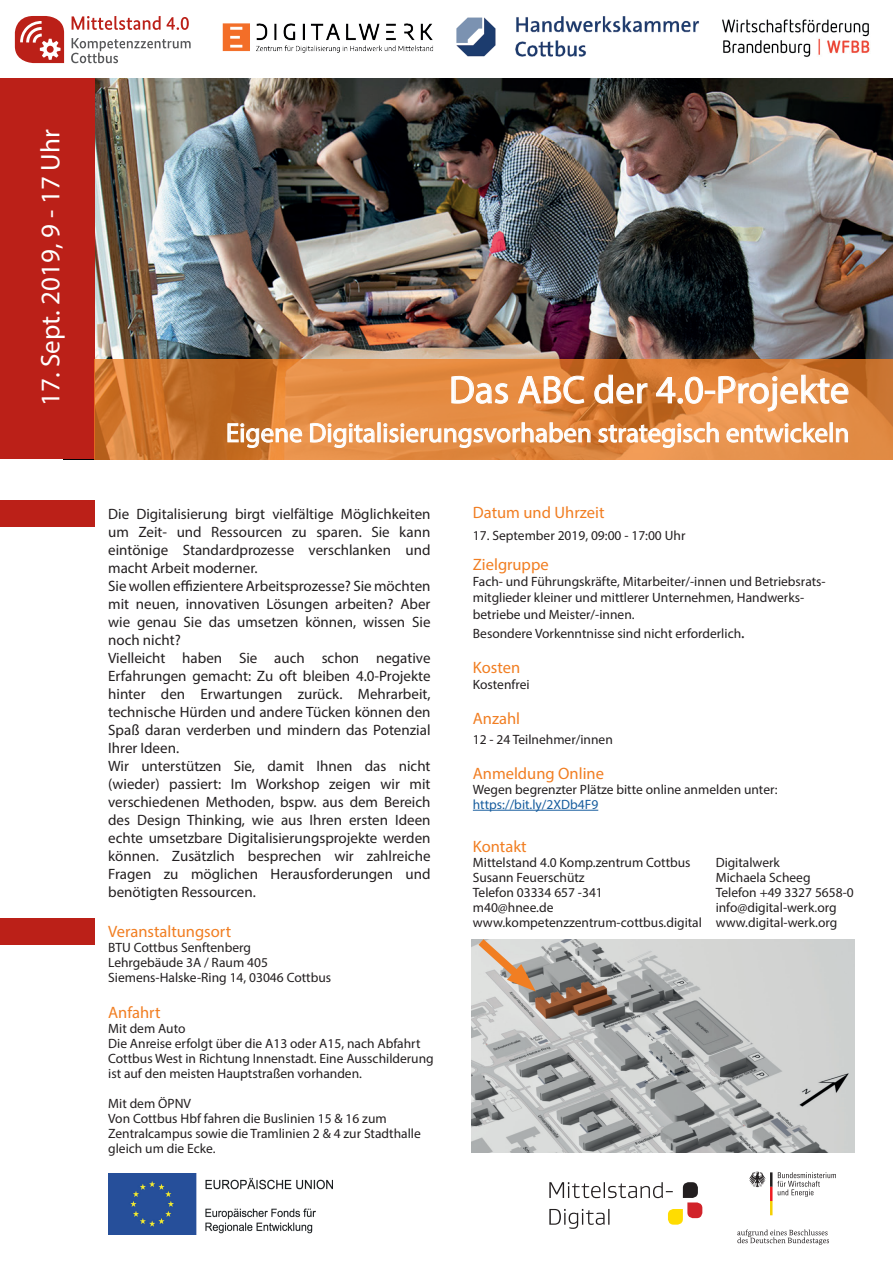
<style>
.page{position:relative;width:893px;height:1263px;background:#fff}
.page>*{position:absolute;margin:0;border:0;box-sizing:border-box;transform-origin:0 0}
.t1{font:39px "Myriad Pro";color:#fff}
.t2{font:27px "Myriad Pro";color:#fff}
.t3{font:16.5px "Myriad Pro";color:#f17e22}
.t4{font:15px/18px "Myriad Pro";color:#231f20}
.t5{font:13.5px/15px "Myriad Pro";color:#231f20}
.t6{font:13.5px "Myriad Pro";color:#175d9e}
.s1{font-size:16.5px}
</style>
<div class="page">
<img style="left:95px;top:79px;width:798px;height:281px">
<div style="left:0;top:79px;width:95px;height:380px;background:#bb2018"></div>
<svg style="left:95px;top:360px;width:798px;height:100px;background:#d47c35"></svg>
<svg style="left:451px;top:375px;width:57px;height:29px;background:#eba267"></svg>
<svg style="left:517px;top:375px;width:68px;height:29px;background:#e79a5f"></svg>
<svg style="left:594px;top:374px;width:54px;height:30px;background:#cd854b"></svg>
<svg style="left:656px;top:374px;width:193px;height:38px;background:#e79c5f"></svg>
<svg style="left:227px;top:423px;width:76px;height:37px;background:#db9153"></svg>
<svg style="left:309px;top:423px;width:66px;height:37px;background:#eca56a"></svg>
<div style="left:377px;top:422px;width:4px;height:20px;border:1px solid #fff"></div>
<svg style="left:383px;top:410px;width:208px;height:50px;background:#e49555"></svg>
<svg style="left:597px;top:422px;width:122px;height:38px;background:#e89f63"></svg>
<svg style="left:726px;top:422px;width:102px;height:38px;background:#e9a166"></svg>
<div style="left:829px;top:422px;width:4px;height:20px;border:1px solid #fff"></div>
<svg style="left:835px;top:428px;width:13px;height:32px"></svg>
<div style="left:0;top:500px;width:95px;height:26px;background:#bb2018"></div>
<div style="left:0;top:918px;width:95px;height:27px;background:#bb2018"></div>
<hr style="left:473px;top:810px;width:125px;height:1px;background:#175d9e">
<svg style="left:749px;top:1172px;width:87px;height:43px"></svg>
<svg style="left:737px;top:1229px;width:92px;height:16px"></svg>
<svg style="left:549px;top:1182px;width:153px;height:47px"></svg>
<svg style="left:72px;top:16px;width:117px;height:14px"></svg>
<svg style="left:71px;top:38px;width:120px;height:25px"></svg>
<svg style="left:15px;top:16px;width:49px;height:47px"></svg>
<img style="left:456px;top:17px;width:243px;height:39px">
<img style="left:222px;top:23px;width:211px;height:30px">
<img style="left:722px;top:19px;width:148px;height:38px">
<img style="left:109px;top:1173px;width:224px;height:62px">
<img style="left:471px;top:939px;width:383px;height:213px">
<svg style="left:471px;top:939px;width:65px;height:52px;background:#d6c1af"></svg>
<h2 class="t2" style="left:34px;top:406px;width:278px;rotate:-90deg">17. Sept. 2019, 9 - 17 Uhr</h2>
<h1 class="t1" style="left:449px;top:366px;width:402px">Das ABC der 4.0-Projekte</h1>
<h2 class="t2" style="left:226px;top:416px;width:625px">Eigene Digitalisierungsvorhaben strategisch entwickeln</h2>
<p class="t4" style="left:108px;top:504px;width:324px">Die Digitalisierung birgt vielfältige Möglichkeiten um Zeit- und Ressourcen zu sparen. Sie kann eintönige Standardprozesse verschlanken und macht Arbeit moderner.<br>Sie wollen effizientere Arbeitsprozesse? Sie möchten mit neuen, innovativen Lösungen arbeiten? Aber wie genau Sie das umsetzen können, wissen Sie noch nicht?<br>Vielleicht haben Sie auch schon negative Erfahrungen gemacht: Zu oft bleiben 4.0-Projekte hinter den Erwartungen zurück. Mehrarbeit, technische Hürden und andere Tücken können den Spaß daran verderben und mindern das Potenzial Ihrer Ideen.<br>Wir unterstützen Sie, damit Ihnen das nicht (wieder) passiert: Im Workshop zeigen wir mit verschiedenen Methoden, bspw. aus dem Bereich des Design Thinking, wie aus Ihren ersten Ideen echte umsetzbare Digitalisierungsprojekte werden können. Zusätzlich besprechen wir zahlreiche Fragen zu möglichen Herausforderungen und benötigten Ressourcen.</p>
<p class="t3" style="left:108px;top:922px;width:124px">Veranstaltungsort</p>
<p class="t5" style="left:108px;top:940px;width:224px">BTU Cottbus Senftenberg<br>Lehrgebäude 3A / Raum 405<br>Siemens-Halske-Ring 14, 03046 Cottbus</p>
<p class="t3" style="left:108px;top:1003px;width:54px">Anfahrt</p>
<p class="t5" style="left:108px;top:1021px;width:327px">Mit dem Auto<br>Die Anreise erfolgt über die A13 oder A15, nach Abfahrt Cottbus West in Richtung Innenstadt. Eine Ausschilderung ist auf den meisten Hauptstraßen vorhanden.</p>
<p class="t5" style="left:108px;top:1096px;width:314px">Mit dem ÖPNV<br>Von Cottbus Hbf fahren die Buslinien 15 &amp; 16 zum Zentralcampus sowie die Tramlinien 2 &amp; 4 zur Stadthalle gleich um die Ecke.</p>
<p class="t3" style="left:473px;top:503px;width:133px">Datum und Uhrzeit</p>
<p class="t5" style="left:473px;top:528px;width:214px">17. September 2019, 09:00 - 17:00 Uhr</p>
<p class="t3" style="left:473px;top:554px;width:77px">Zielgruppe</p>
<p class="t5" style="left:473px;top:573px;width:354px;line-height:16.2px">Fach- und Führungskräfte, Mitarbeiter/-innen und Betriebsrats&shy;mitglieder kleiner und mittlerer Unternehmen, Handwerks&shy;betriebe und Meister/-innen.</p>
<p class="t5" style="left:473px;top:626px;width:273px">Besondere Vorkenntnisse sind nicht erforderlich<span class="s1">.</span></p>
<p class="t3" style="left:473px;top:657px;width:49px">Kosten</p>
<p class="t5" style="left:473px;top:677px;width:58px">Kostenfrei</p>
<p class="t3" style="left:473px;top:708px;width:49px">Anzahl</p>
<p class="t5" style="left:473px;top:732px;width:141px">12 - 24 Teilnehmer/innen</p>
<p class="t3" style="left:473px;top:763px;width:133px">Anmeldung Online</p>
<p class="t5" style="left:473px;top:782px;width:306px">Wegen begrenzter Plätze bitte online anmelden unter:</p>
<p class="t6" style="left:473px;top:796px;width:127px">https://bit.ly/2XDb4F9</p>
<p class="t3" style="left:473px;top:836px;width:55px">Kontakt</p>
<p class="t5" style="left:473px;top:855px;width:231px">Mittelstand 4.0 Komp.zentrum Cottbus<br>Susann Feuerschütz<br>Telefon 03334 657 -341<br>m40@hnee.de www.kompetenzzentrum-cottbus.digital</p>
<p class="t5" style="left:716px;top:855px;width:140px">Digitalwerk<br>Michaela Scheeg<br>Telefon +49 3327 5658-0 info@digital-werk.org www.digital-werk.org</p>
</div>
